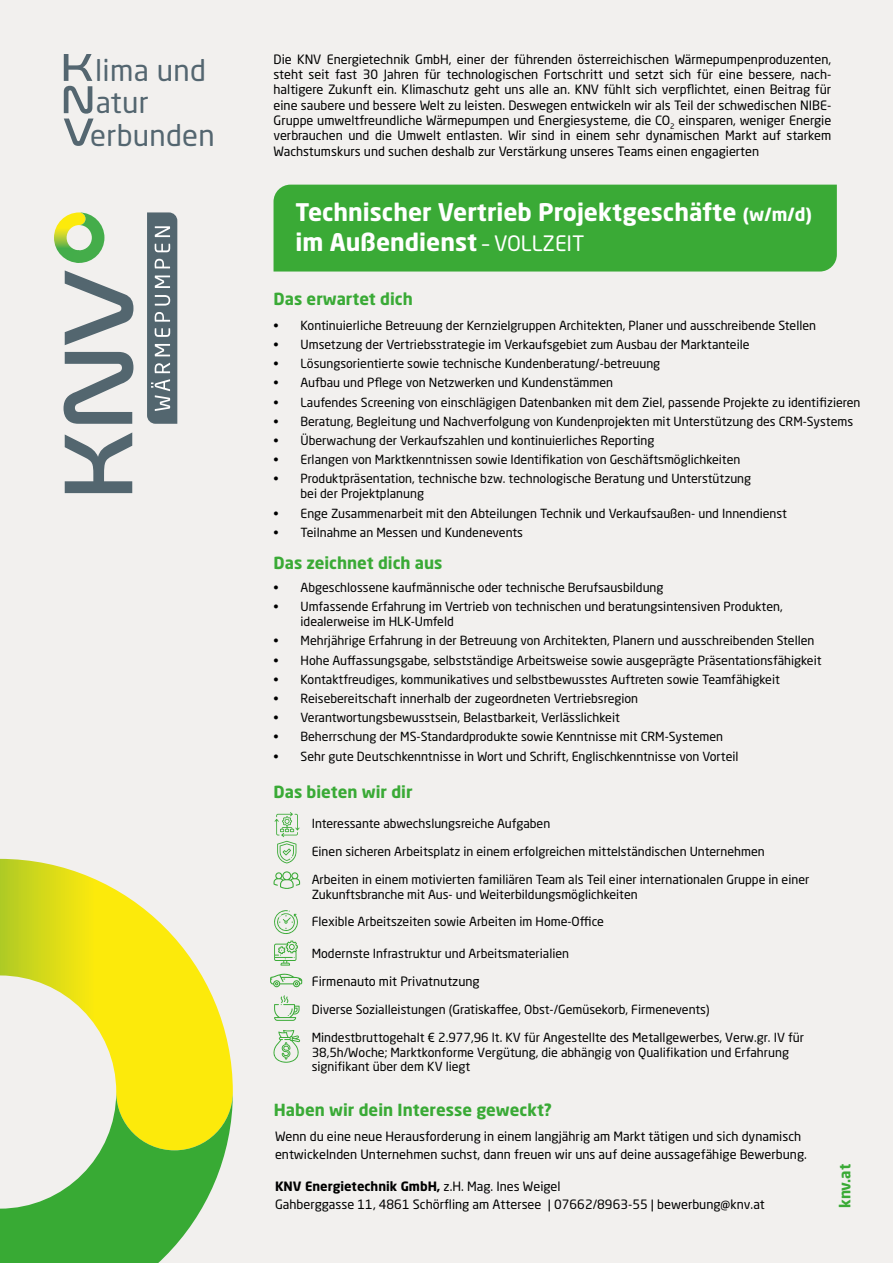
<style>
.page{position:relative;width:893px;height:1263px;background:#f2f0ee}
.page>*{position:absolute;margin:0;border:0;box-sizing:border-box;transform-origin:0 0}
.t1{font:29.25px/32.5px "Neo Sans W1 G";letter-spacing:.01em;color:#546670}
.t2{font:700 24px/30px "Neo Sans W1 G";color:#fff}
.t3{font:700 16.5px "Neo Sans W1 G";color:#3aaa36}
.t4{font:700 15px "Neo Sans W1 G";color:#3aaa36}
.t5{font:12.75px/15.3px "Neo Sans W1 G";color:#000}
.t6{font:12.45px/14.9px "Neo Sans W1 G";color:#000}
.s1{font-size:18px}
.s2{font-weight:400;font-size:21px}
.s3{font-weight:700}
</style>
<div class="page">
<svg style="left:65px;top:432px;width:67px;height:61px"></svg>
<svg style="left:64px;top:352px;width:69px;height:72px"></svg>
<svg style="left:65px;top:270px;width:68px;height:75px"></svg>
<svg style="left:147px;top:212px;width:30px;height:212px"></svg>
<svg style="left:54px;top:212px;width:50px;height:51px"></svg>
<svg style="left:0;top:859px;width:226px;height:175px"></svg>
<svg style="left:0;top:1034px;width:233px;height:229px"></svg>
<div style="left:274px;top:185px;width:563px;height:87px;background:#3aaa36"></div>
<svg style="left:273px;top:1030px;width:27px;height:33px"></svg>
<svg style="left:273px;top:871px;width:27px;height:18px"></svg>
<svg style="left:274px;top:995px;width:26px;height:26px"></svg>
<svg style="left:274px;top:910px;width:24px;height:24px"></svg>
<svg style="left:275px;top:812px;width:25px;height:51px"></svg>
<svg style="left:274px;top:940px;width:24px;height:25px"></svg>
<svg style="left:64px;top:54px;width:30px;height:92px"></svg>
<svg style="left:270px;top:973px;width:32px;height:15px"></svg>
<h1 class="t1" style="left:90px;top:53px;width:126px">lima und atur erbunden</h1>
<p class="t5" style="left:274px;top:51px;width:559px;text-align:justify">Die KNV Energietechnik GmbH, einer der führenden österreichischen Wärmepumpenproduzenten, steht seit fast 30 Jahren für technologischen Fortschritt und setzt sich für eine bessere, nach&shy;haltigere Zukunft ein. Klimaschutz geht uns alle an. KNV fühlt sich verpflichtet, einen Beitrag für eine saubere und bessere Welt zu leisten. Deswegen entwickeln wir als Teil der schwedischen NIBE-Gruppe umweltfreundliche Wärmepumpen und Energiesysteme, die CO<sub>2</sub> einsparen, weniger Energie verbrauchen und die Umwelt entlasten. Wir sind in einem sehr dynamischen Markt auf starkem Wachstumskurs und suchen deshalb zur Verstärkung unseres Teams einen engagierten</p>
<h2 class="t2" style="left:296px;top:197px;width:518px">Technischer Vertrieb Projektgeschäfte <span class="s1">(w/m/d) </span>im Außendienst <span class="s2">– VOLLZEIT</span></h2>
<h3 class="t3" style="left:274px;top:289px;width:141px">Das erwartet dich</h3>
<p class="t6" style="left:274px;top:318px;width:544px">• Kontinuierliche Betreuung der Kernzielgruppen Architekten, Planer und ausschreibende Stellen</p>
<p class="t6" style="left:274px;top:337px;width:478px">• Umsetzung der Vertriebsstrategie im Verkaufsgebiet zum Ausbau der Marktanteile</p>
<p class="t6" style="left:274px;top:356px;width:388px">• Lösungsorientierte sowie technische Kundenberatung/-betreuung</p>
<p class="t6" style="left:274px;top:375px;width:341px">• Aufbau und Pflege von Netzwerken und Kundenstämmen</p>
<p class="t6" style="left:274px;top:394px;width:588px">• Laufendes Screening von einschlägigen Datenbanken mit dem Ziel, passende Projekte zu identifizieren</p>
<p class="t6" style="left:274px;top:414px;width:581px">• Beratung, Begleitung und Nachverfolgung von Kundenprojekten mit Unterstützung des CRM-Systems</p>
<p class="t6" style="left:274px;top:433px;width:382px">• Überwachung der Verkaufszahlen und kontinuierliches Reporting</p>
<p class="t6" style="left:274px;top:452px;width:468px">• Erlangen von Marktkenntnissen sowie Identifikation von Geschäftsmöglichkeiten</p>
<p class="t6" style="left:301px;top:471px;width:452px;text-indent:-27px">• Produktpräsentation, technische bzw. technologische Beratung und Unterstützung bei der Projektplanung</p>
<p class="t6" style="left:274px;top:505px;width:515px">• Enge Zusammenarbeit mit den Abteilungen Technik und Verkaufsaußen- und Innendienst</p>
<p class="t6" style="left:274px;top:524px;width:251px">• Teilnahme an Messen und Kundenevents</p>
<h3 class="t3" style="left:274px;top:552px;width:171px">Das zeichnet dich aus</h3>
<p class="t6" style="left:274px;top:580px;width:391px">• Abgeschlossene kaufmännische oder technische Berufsausbildung</p>
<p class="t6" style="left:301px;top:599px;width:484px;text-indent:-27px">• Umfassende Erfahrung im Vertrieb von technischen und beratungsintensiven Produkten, idealerweise im HLK-Umfeld</p>
<p class="t6" style="left:274px;top:633px;width:542px">• Mehrjährige Erfahrung in der Betreuung von Architekten, Planern und ausschreibenden Stellen</p>
<p class="t6" style="left:274px;top:652px;width:549px">• Hohe Auffassungsgabe, selbstständige Arbeitsweise sowie ausgeprägte Präsentationsfähigkeit</p>
<p class="t6" style="left:274px;top:671px;width:508px">• Kontaktfreudiges, kommunikatives und selbstbewusstes Auftreten sowie Teamfähigkeit</p>
<p class="t6" style="left:274px;top:691px;width:366px">• Reisebereitschaft innerhalb der zugeordneten Vertriebsregion</p>
<p class="t6" style="left:274px;top:710px;width:348px">• Verantwortungsbewusstsein, Belastbarkeit, Verlässlichkeit</p>
<p class="t6" style="left:274px;top:729px;width:451px">• Beherrschung der MS-Standardprodukte sowie Kenntnisse mit CRM-Systemen</p>
<p class="t6" style="left:274px;top:748px;width:467px">• Sehr gute Deutschkenntnisse in Wort und Schrift, Englischkenntnisse von Vorteil</p>
<h3 class="t3" style="left:274px;top:782px;width:141px">Das bieten wir dir</h3>
<p class="t6" style="left:312px;top:816px;width:240px">Interessante abwechslungsreiche Aufgaben</p>
<p class="t6" style="left:312px;top:844px;width:455px">Einen sicheren Arbeitsplatz in einem erfolgreichen mittelständischen Unternehmen</p>
<p class="t6" style="left:312px;top:871px;width:499px">Arbeiten in einem motivierten familiären Team als Teil einer internationalen Gruppe in einer<br>Zukunftsbranche mit Aus- und Weiterbildungsmöglichkeiten</p>
<p class="t6" style="left:312px;top:914px;width:294px">Flexible Arbeitszeiten sowie Arbeiten im Home-Office</p>
<p class="t6" style="left:312px;top:946px;width:259px">Modernste Infrastruktur und Arbeitsmaterialien</p>
<p class="t5" style="left:312px;top:974px;width:170px">Firmenauto mit Privatnutzung</p>
<p class="t6" style="left:312px;top:1002px;width:400px">Diverse Sozialleistungen (Gratiskaffee, Obst-/Gemüsekorb, Firmenevents)</p>
<p class="t6" style="left:312px;top:1029px;width:494px">Mindestbruttogehalt € 2.977,96 lt. KV für Angestellte des Metallgewerbes, Verw.gr. IV für<br>38,5h/Woche; Marktkonforme Vergütung, die abhängig von Qualifikation und Erfahrung signifikant über dem KV liegt</p>
<h3 class="t3" style="left:274px;top:1099px;width:280px">Haben wir dein Interesse geweckt?</h3>
<p class="t5" style="left:275px;top:1127px;width:533px;line-height:18px">Wenn du eine neue Herausforderung in einem langjährig am Markt tätigen und sich dynamisch entwickelnden Unternehmen suchst, dann freuen wir uns auf deine aussagefähige Bewerbung.</p>
<p class="t5" style="left:275px;top:1177px;width:491px;line-height:18px"><span class="s3">KNV Energietechnik GmbH,</span> z.H. Mag. Ines Weigel<br>Gahberggasse 11, 4861 Schörfling am Attersee | 07662/8963-55 | bewerbung@knv.at</p>
<p class="t4" style="left:835px;top:1208px;width:46px;rotate:-90deg">knv.at</p>
</div>
